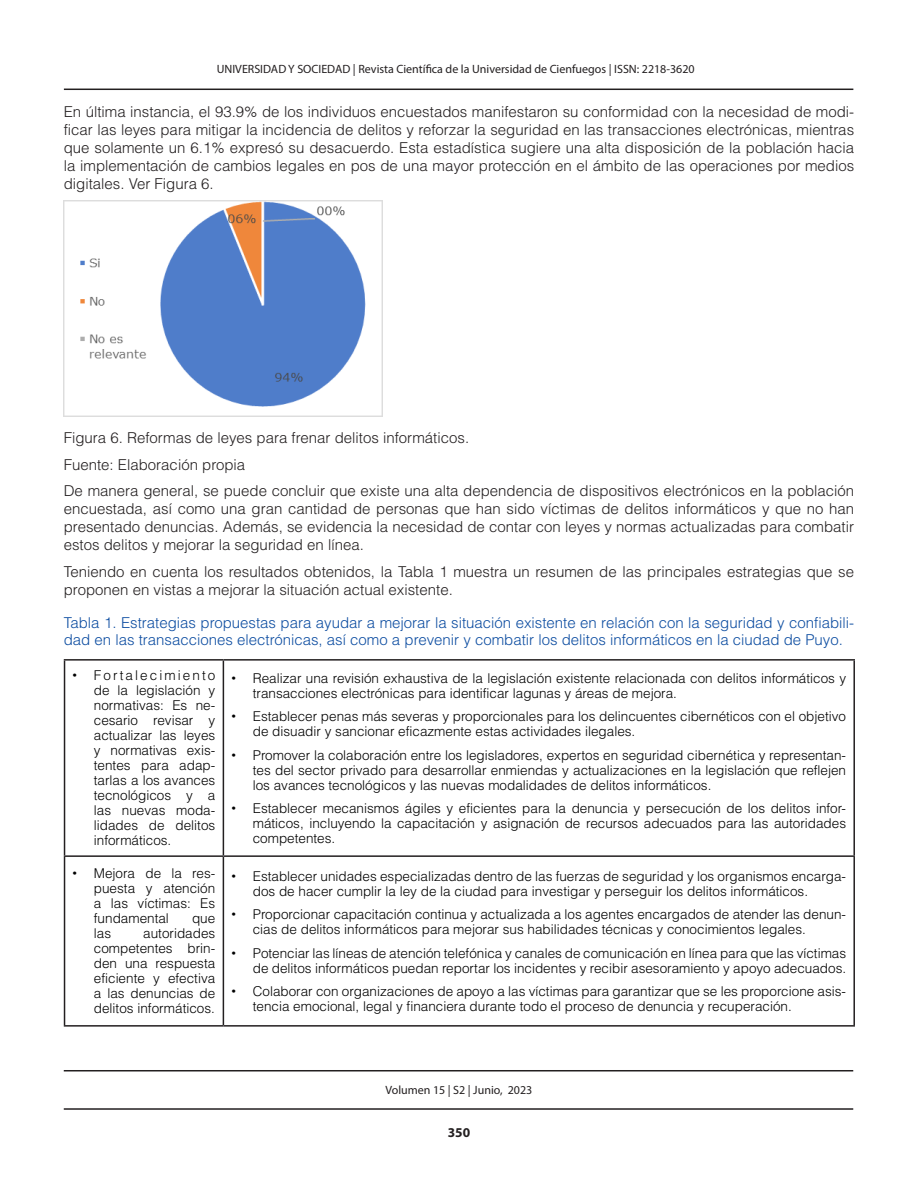
<style>
.page{position:relative;width:918px;height:1188px;background:#fff}
.page>*{position:absolute;margin:0;border:0;box-sizing:border-box;transform-origin:0 0}
.t1{font:300 15px/18px "Helvetica LT Std";color:#231f20;text-align:justify}
.t2{font:300 15px/16.5px "Helvetica LT Std";color:#0d4da1}
.t3{font:300 13.5px/15px "Helvetica LT Std";color:#000;text-align:justify}
.t4{font:700 13.5px "Myriad Pro";color:#231f20}
.t5{font:12px "Myriad Pro";color:#231f20}
.s1{font-family:"Adobe Caslon Pro";font-weight:400}
</style>
<div class="page">
<hr style="left:64px;top:89px;width:789px;height:1px;background:#231f20">
<hr style="left:64px;top:1108px;width:789px;height:2px;background:#231f20">
<hr style="left:64px;top:1070px;width:789px;height:1px;background:#231f20">
<img style="left:64px;top:201px;width:318px;height:216px">
<hr style="left:64px;top:659px;width:159px;height:2px;background:#231f20">
<hr style="left:64px;top:661px;width:1px;height:194px;background:#231f20">
<hr style="left:223px;top:659px;width:632px;height:2px;background:#231f20">
<hr style="left:223px;top:661px;width:1px;height:194px;background:#231f20">
<hr style="left:853px;top:661px;width:2px;height:194px;background:#231f20">
<hr style="left:64px;top:855px;width:159px;height:2px;background:#231f20">
<hr style="left:64px;top:857px;width:1px;height:168px;background:#231f20">
<hr style="left:223px;top:855px;width:632px;height:2px;background:#231f20">
<hr style="left:223px;top:857px;width:1px;height:168px;background:#231f20">
<hr style="left:853px;top:857px;width:2px;height:168px;background:#231f20">
<hr style="left:64px;top:1025px;width:159px;height:2px;background:#231f20">
<hr style="left:223px;top:1025px;width:632px;height:2px;background:#231f20">
<p class="t5" style="left:217px;top:61px;width:479px">UNIVERSIDAD Y SOCIEDAD | Revista Científica de la Universidad de Cienfuegos | ISSN: 2218-3620</p>
<p class="t1" style="left:64px;top:103px;width:792px">En última instancia, el 93.9% de los individuos encuestados manifestaron su conformidad con la necesidad de modi&shy;ficar las leyes para mitigar la incidencia de delitos y reforzar la seguridad en las transacciones electrónicas, mientras que solamente un 6.1% expresó su desacuerdo. Esta estadística sugiere una alta disposición de la población hacia la implementación de cambios legales en pos de una mayor protección en el ámbito de las operaciones por medios digitales. Ver Figura 6.</p>
<p class="t1" style="left:64px;top:424px;width:792px;line-height:26.5px;text-align:left">Figura 6. Reformas de leyes para frenar delitos informáticos.<br>Fuente: Elaboración propia<br>De manera general, se puede concluir que existe una alta dependencia de dispositivos electrónicos en la población</p>
<p class="t1" style="left:64px;top:500px;width:792px">encuestada, así como una gran cantidad de personas que han sido víctimas de delitos informáticos y que no han presentado denuncias. Además, se evidencia la necesidad de contar con leyes y normas actualizadas para combatir estos delitos y mejorar la seguridad en línea.</p>
<p class="t1" style="left:64px;top:562px;width:792px">Teniendo en cuenta los resultados obtenidos, la Tabla 1 muestra un resumen de las principales estrategias que se proponen en vistas a mejorar la situación actual existente.</p>
<p class="t2" style="left:64px;top:614px;width:792px">Tabla 1. Estrategias propuestas para ayudar a mejorar la situación existente en relación con la seguridad y confiabili&shy;dad en las transacciones electrónicas, así como a prevenir y combatir los delitos informáticos en la ciudad de Puyo.</p>
<p class="t3" style="left:94px;top:668px;width:123px;text-indent:-21px"><span class="s1">•</span> Fortalecimiento de la legislación y normativas: Es ne&shy;cesario revisar y actualizar las leyes y normativas exis&shy;tentes para adap&shy;tarlas a los avances tecnológicos y a las nuevas moda&shy;lidades de delitos informáticos.</p>
<p class="t3" style="left:253px;top:670px;width:595px;text-indent:-21px"><span class="s1">•</span> Realizar una revisión exhaustiva de la legislación existente relacionada con delitos informáticos y transacciones electrónicas para identificar lagunas y áreas de mejora.</p>
<p class="t3" style="left:253px;top:709px;width:595px;text-indent:-21px"><span class="s1">•</span> Establecer penas más severas y proporcionales para los delincuentes cibernéticos con el objetivo de disuadir y sancionar eficazmente estas actividades ilegales.</p>
<p class="t3" style="left:253px;top:747px;width:595px;text-indent:-21px"><span class="s1">•</span> Promover la colaboración entre los legisladores, expertos en seguridad cibernética y representan&shy;tes del sector privado para desarrollar enmiendas y actualizaciones en la legislación que reflejen los avances tecnológicos y las nuevas modalidades de delitos informáticos.</p>
<p class="t3" style="left:253px;top:801px;width:595px;text-indent:-21px"><span class="s1">•</span> Establecer mecanismos ágiles y eficientes para la denuncia y persecución de los delitos infor&shy;máticos, incluyendo la capacitación y asignación de recursos adecuados para las autoridades competentes.</p>
<p class="t3" style="left:94px;top:866px;width:123px;text-indent:-21px"><span class="s1">•</span> Mejora de la res&shy;puesta y atención a las víctimas: Es fundamental</p>
<p class="t3" style="left:192px;top:911px;width:25px">que</p>
<p class="t3" style="left:94px;top:926px;width:123px;text-indent:49px">autoridades competentes brin&shy;den una respuesta eficiente y efectiva a las denuncias de delitos informáticos.</p>
<p class="t3" style="left:94px;top:926px;width:19px">las</p>
<p class="t3" style="left:253px;top:868px;width:595px;text-indent:-21px"><span class="s1">•</span> Establecer unidades especializadas dentro de las fuerzas de seguridad y los organismos encarga&shy;dos de hacer cumplir la ley de la ciudad para investigar y perseguir los delitos informáticos.</p>
<p class="t3" style="left:253px;top:907px;width:595px;text-indent:-21px"><span class="s1">•</span> Proporcionar capacitación continua y actualizada a los agentes encargados de atender las denun&shy;cias de delitos informáticos para mejorar sus habilidades técnicas y conocimientos legales.</p>
<p class="t3" style="left:232px;top:945px;width:616px;text-align:right"><span class="s1">•</span> Potenciar las líneas de atención telefónica y canales de comunicación en línea para que las víctimas de delitos informáticos puedan reportar los incidentes y recibir asesoramiento y apoyo adecuados.</p>
<p class="t3" style="left:253px;top:984px;width:595px;text-indent:-21px"><span class="s1">•</span> Colaborar con organizaciones de apoyo a las víctimas para garantizar que se les proporcione asis&shy;tencia emocional, legal y financiera durante todo el proceso de denuncia y recuperación.</p>
<p class="t5" style="left:385px;top:1083px;width:148px">Volumen 15 | S2 | Junio, 2023</p>
<p class="t4" style="left:448px;top:1124px;width:24px">350</p>
</div>
